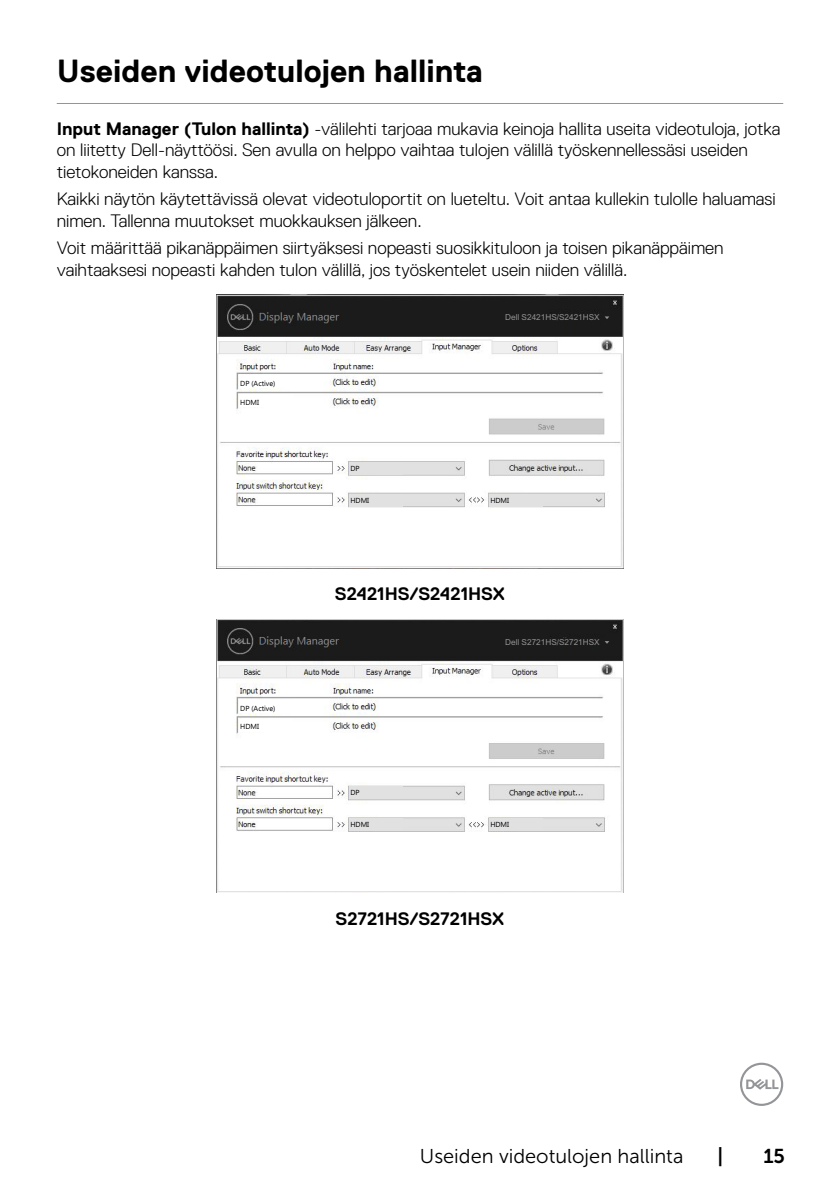
<style>
.page{position:relative;width:840px;height:1191px;background:#fff}
.page>*{position:absolute;margin:0;border:0;box-sizing:border-box;transform-origin:0 0}
.t1{font:700 32px "Dell Replica";color:#000}
.t2{font:20px "Museo Sans For Dell 300";color:#000}
.t3{font:20px "Museo Sans For Dell 700";color:#000}
.t4{font:300 18px/21.6px "Dell Replica";color:#000}
.t5{font:700 18px "Dell Replica";color:#000}
.t6{font:8.2px "Arial";color:#939393}
.t7{font:7.2px "Ebrima";color:#000}
.s1{font-weight:700}
</style>
<div class="page">
<svg style="left:740px;top:1062px;width:42px;height:44px"></svg>
<hr style="left:57px;top:103px;width:725px;height:1px;background:#939598">
<img style="left:216px;top:295px;width:407px;height:273px">
<div style="left:239px;top:376px;width:53px;height:12px;background:#fff"></div>
<div style="left:239px;top:394px;width:53px;height:12px;background:#fff"></div>
<div style="left:522px;top:313px;width:88px;height:10px;background:#1b1b1b"></div>
<div style="left:349px;top:462px;width:53px;height:12px;background:#e1e1e1"></div>
<div style="left:349px;top:494px;width:53px;height:12px;background:#e1e1e1"></div>
<div style="left:489px;top:494px;width:53px;height:12px;background:#e1e1e1"></div>
<img style="left:216px;top:619px;width:407px;height:274px">
<div style="left:239px;top:700px;width:53px;height:12px;background:#fff"></div>
<div style="left:239px;top:719px;width:53px;height:12px;background:#fff"></div>
<div style="left:522px;top:638px;width:88px;height:10px;background:#1b1b1b"></div>
<div style="left:349px;top:786px;width:53px;height:12px;background:#e1e1e1"></div>
<div style="left:349px;top:818px;width:53px;height:12px;background:#e1e1e1"></div>
<div style="left:489px;top:818px;width:53px;height:12px;background:#e1e1e1"></div>
<h1 class="t1" style="left:57px;top:53px;width:427px">Useiden videotulojen hallinta</h1>
<p class="t4" style="left:57px;top:118px;width:725px"><span class="s1">Input Manager (Tulon hallinta)</span> -välilehti tarjoaa mukavia keinoja hallita useita videotuloja, jotka on liitetty Dell-näyttöösi. Sen avulla on helppo vaihtaa tulojen välillä työskennellessäsi useiden tietokoneiden kanssa.</p>
<p class="t4" style="left:57px;top:188px;width:720px">Kaikki näytön käytettävissä olevat videotuloportit on lueteltu. Voit antaa kullekin tulolle haluamasi nimen. Tallenna muutokset muokkauksen jälkeen.</p>
<p class="t4" style="left:57px;top:237px;width:668px">Voit määrittää pikanäppäimen siirtyäksesi nopeasti suosikkituloon ja toisen pikanäppäimen vaihtaaksesi nopeasti kahden tulon välillä, jos työskentelet usein niiden välillä.</p>
<p class="t7" style="left:240px;top:378px;width:37px">DP (Active)</p>
<p class="t7" style="left:240px;top:397px;width:20px">HDMI</p>
<p class="t7" style="left:240px;top:703px;width:37px">DP (Active)</p>
<p class="t7" style="left:240px;top:721px;width:20px">HDMI</p>
<p class="t6" style="left:505px;top:313px;width:96px">Dell S2421HS/S2421HSX</p>
<p class="t7" style="left:350px;top:463px;width:11px">DP</p>
<p class="t7" style="left:350px;top:495px;width:20px">HDMI</p>
<p class="t7" style="left:490px;top:495px;width:20px">HDMI</p>
<p class="t5" style="left:335px;top:584px;width:171px">S2421HS/S2421HSX</p>
<p class="t6" style="left:505px;top:637px;width:96px">Dell S2721HS/S2721HSX</p>
<p class="t7" style="left:350px;top:787px;width:11px">DP</p>
<p class="t7" style="left:350px;top:819px;width:20px">HDMI</p>
<p class="t7" style="left:490px;top:819px;width:20px">HDMI</p>
<p class="t5" style="left:335px;top:908px;width:170px">S2721HS/S2721HSX</p>
<p class="t2" style="left:419px;top:1145px;width:265px">Useiden videotulojen hallinta</p>
<p class="t3" style="left:717px;top:1144px;width:7px">|</p>
<p class="t3" style="left:762px;top:1144px;width:23px">15</p>
</div>
